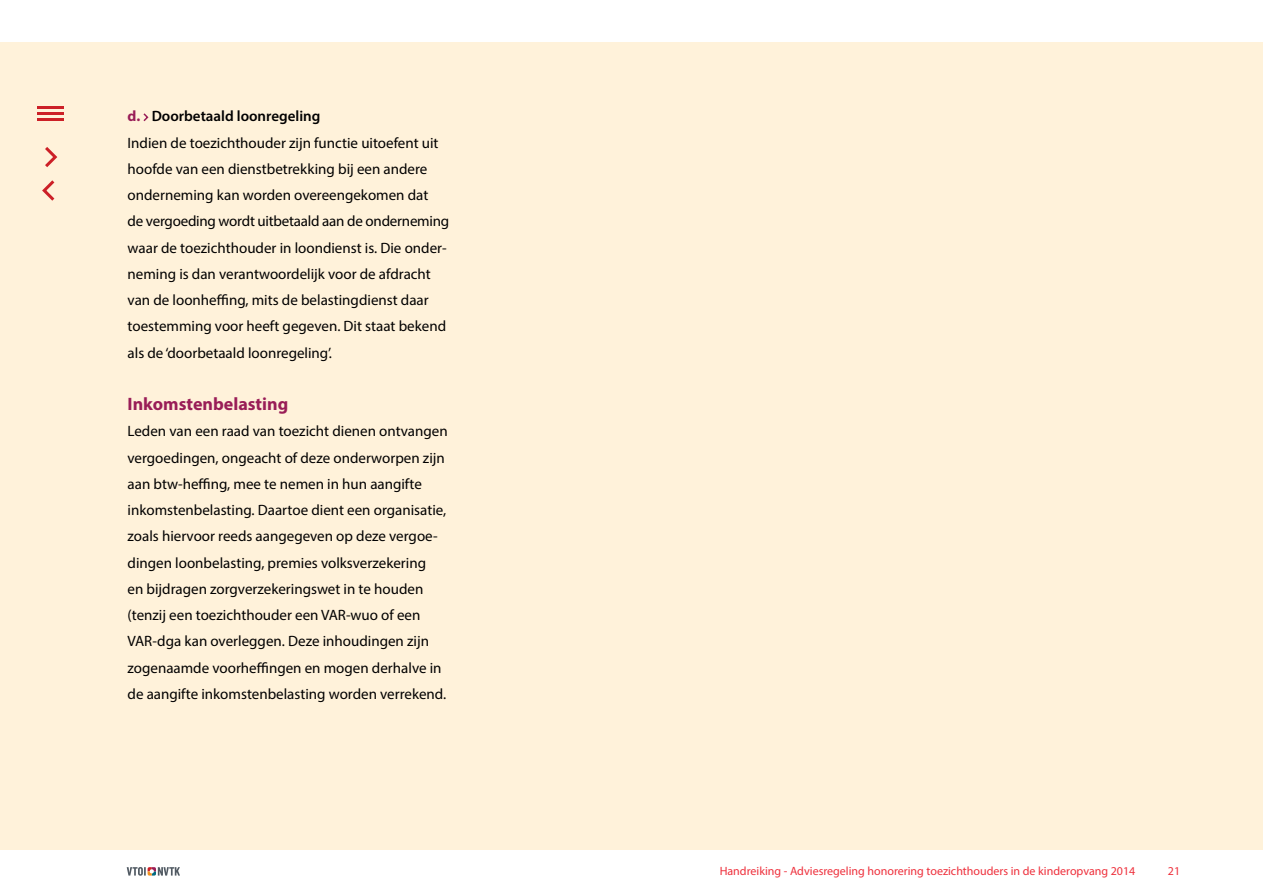
<style>
.page{position:relative;width:1263px;height:893px;background:#fff}
.page>*{position:absolute;margin:0;border:0;box-sizing:border-box;transform-origin:0 0}
.t1{font:700 18px "Myriad Pro";color:#991d57}
.t2{font:15px/26.2px "Myriad Pro";color:#000}
.t3{font:12px "Myriad Pro";color:#ee303c}
.s1{font-weight:700;color:#991d57}
.s2{font-weight:600}
</style>
<div class="page">
<div style="left:0;top:43px;width:1263px;height:808px;background:#fff2da"></div>
<svg style="left:143px;top:113px;width:6px;height:9px"></svg>
<div style="left:0;top:850px;width:1263px;height:43px;background:#fff"></div>
<svg style="left:127px;top:867px;width:53px;height:9px"></svg>
<hr style="left:38px;top:106px;width:26px;height:3px;background:#cc2027">
<hr style="left:38px;top:112px;width:26px;height:3px;background:#cc2027">
<hr style="left:38px;top:118px;width:26px;height:3px;background:#cc2027">
<svg style="left:42px;top:180px;width:13px;height:21px"></svg>
<svg style="left:45px;top:147px;width:13px;height:20px"></svg>
<p class="t2" style="left:128px;top:103px;width:323px"><span class="s1">d.</span> <span class="s2">Doorbetaald loonregeling<br></span>Indien de toezichthouder zijn functie uitoefent uit hoofde van een dienstbetrekking bij een andere onderneming kan worden overeengekomen dat<br>de vergoeding wordt uitbetaald aan de onderneming waar de toezichthouder in loondienst is. Die onder&shy;neming is dan verantwoordelijk voor de afdracht van de loonheffing, mits de belastingdienst daar toestemming voor heeft gegeven. Dit staat bekend als de ‘doorbetaald loonregeling’.</p>
<p class="t1" style="left:128px;top:392px;width:162px">Inkomstenbelasting</p>
<p class="t2" style="left:128px;top:418px;width:322px">Leden van een raad van toezicht dienen ontvangen vergoedingen, ongeacht of deze onderworpen zijn aan btw-heffing, mee te nemen in hun aangifte inkomstenbelasting. Daartoe dient een organisatie, zoals hiervoor reeds aangegeven op deze vergoe&shy;dingen loonbelasting, premies volksverzekering<br>en bijdragen zorgverzekeringswet in te houden (tenzij een toezichthouder een VAR-wuo of een VAR-dga kan overleggen. Deze inhoudingen zijn zogenaamde voorheffingen en mogen derhalve in de aangifte inkomstenbelasting worden verrekend.</p>
<p class="t3" style="left:720px;top:864px;width:417px">Handreiking - Adviesregeling honorering toezichthouders in de kinderopvang 2014</p>
<p class="t3" style="left:1168px;top:864px;width:14px">21</p>
</div>
